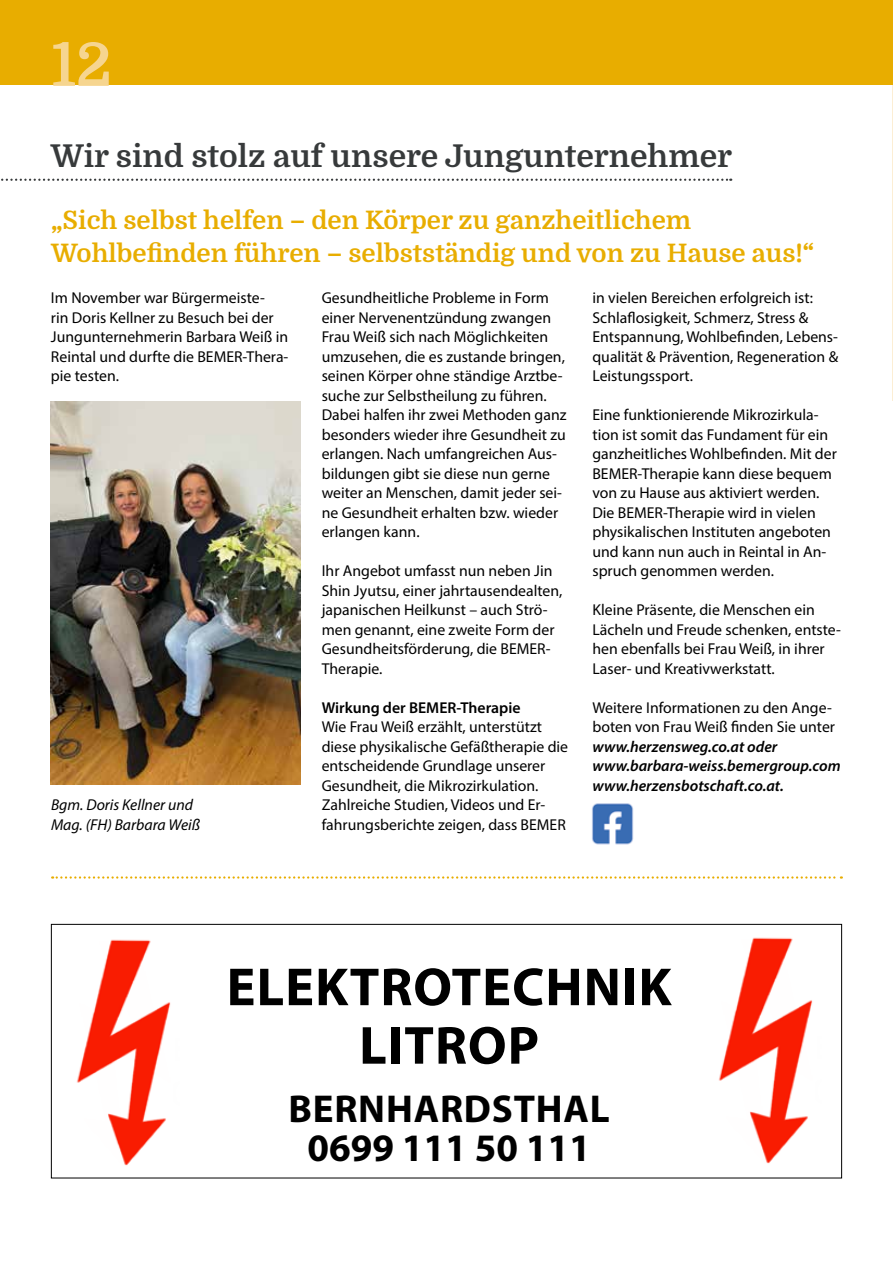
<style>
.page{position:relative;width:893px;height:1263px;background:#fff}
.page>*{position:absolute;margin:0;border:0;box-sizing:border-box;transform-origin:0 0}
.t1{font:700 60px "Domine";color:#f6d58f}
.t2{font:700 54px/58.5px "Myriad Pro";letter-spacing:.02em;color:#000;text-align:center}
.t3{font:700 39px/39px "Myriad Pro";letter-spacing:.02em;color:#000;text-align:center}
.t4{font:700 31.5px "Domine";color:#373a3b}
.t5{font:700 25.5px/33px "Domine";color:#e8ad00}
.t6{font:15.75px/19.5px "Myriad Pro";color:#000}
.t7{font:italic 600 15.75px/19.5px "Myriad Pro";color:#000}
.t8{font:italic 15.75px/19.5px "Myriad Pro";color:#000}
.t9{font:600 15.75px "Myriad Pro";color:#000}
</style>
<div class="page">
<div style="left:0;top:0;width:893px;height:85px;background:#e8ad00"></div>
<img style="left:76px;top:939px;width:95px;height:227px">
<div style="left:51px;top:924px;width:791px;height:254px;border:1px solid #000"></div>
<img style="left:718px;top:937px;width:95px;height:227px">
<img style="left:592px;top:803px;width:42px;height:42px">
<img style="left:51px;top:402px;width:249px;height:382px">
<svg style="left:1px;top:179px;width:730px;height:2px"></svg>
<svg style="left:52px;top:876px;width:790px;height:3px"></svg>
<h1 class="t1" style="left:51px;top:32px;width:62px">12</h1>
<h3 class="t4" style="left:51px;top:138px;width:683px">Wir sind stolz auf unsere Jungunternehmer</h3>
<h3 class="t5" style="left:51px;top:204px;width:765px">„Sich selbst helfen – den Körper zu ganzheitlichem<br>Wohlbefinden führen – selbstständig und von zu Hause aus!“</h3>
<p class="t6" style="left:51px;top:288px;width:239px">Im November war Bürgermeiste-<br>rin Doris Kellner zu Besuch bei der<br>Jungunternehmerin Barbara Weiß in<br>Reintal und durfte die BEMER-Thera&shy;pie testen.</p>
<p class="t6" style="left:322px;top:288px;width:246px">Gesundheitliche Probleme in Form einer Nervenentzündung zwangen Frau Weiß sich nach Möglichkeiten umzusehen, die es zustande bringen, seinen Körper ohne ständige Arztbe&shy;suche zur Selbstheilung zu führen.<br>Dabei halfen ihr zwei Methoden ganz besonders wieder ihre Gesundheit zu erlangen. Nach umfangreichen Aus&shy;bildungen gibt sie diese nun gerne weiter an Menschen, damit jeder sei&shy;ne Gesundheit erhalten bzw. wieder erlangen kann.</p>
<p class="t6" style="left:322px;top:561px;width:242px">Ihr Angebot umfasst nun neben Jin<br>Shin Jyutsu, einer jahrtausendealten, japanischen Heilkunst – auch Strö&shy;men genannt, eine zweite Form der<br>Gesundheitsförderung, die BEMER-<br>Therapie.</p>
<p class="t9" style="left:322px;top:697px;width:200px">Wirkung der BEMER-Therapie</p>
<p class="t6" style="left:322px;top:717px;width:248px">Wie Frau Weiß erzählt, unterstützt diese physikalische Gefäßtherapie die entscheidende Grundlage unserer Gesundheit, die Mikrozirkulation.<br>Zahlreiche Studien, Videos und Er&shy;fahrungsberichte zeigen, dass BEMER</p>
<p class="t8" style="left:51px;top:795px;width:151px">Bgm. Doris Kellner und<br>Mag. (FH) Barbara Weiß</p>
<p class="t6" style="left:592px;top:288px;width:247px">in vielen Bereichen erfolgreich ist:<br>Schlaflosigkeit, Schmerz, Stress &amp; Entspannung, Wohlbefinden, Lebens&shy;qualität &amp; Prävention, Regeneration &amp; Leistungssport.</p>
<p class="t6" style="left:592px;top:405px;width:246px">Eine funktionierende Mikrozirkula&shy;tion ist somit das Fundament für ein ganzheitliches Wohlbefinden. Mit der BEMER-Therapie kann diese bequem von zu Hause aus aktiviert werden.<br>Die BEMER-Therapie wird in vielen physikalischen Instituten angeboten und kann nun auch in Reintal in An&shy;spruch genommen werden.</p>
<p class="t6" style="left:592px;top:600px;width:250px">Kleine Präsente, die Menschen ein Lächeln und Freude schenken, entste&shy;hen ebenfalls bei Frau Weiß, in ihrer Laser- und Kreativwerkstatt.</p>
<p class="t6" style="left:592px;top:697px;width:244px">Weitere Informationen zu den Ange&shy;boten von Frau Weiß finden Sie unter</p>
<p class="t7" style="left:592px;top:736px;width:250px">www.herzensweg.co.at oder www.barbara-weiss.bemergroup.com www.herzensbotschaft.co.at.</p>
<h2 class="t2" style="left:227px;top:956px;width:446px">ELEKTROTECHNIK<br>LITROP</h2>
<h3 class="t3" style="left:288px;top:1088px;width:323px">BERNHARDSTHAL<br>0699 111 50 111</h3>
</div>
